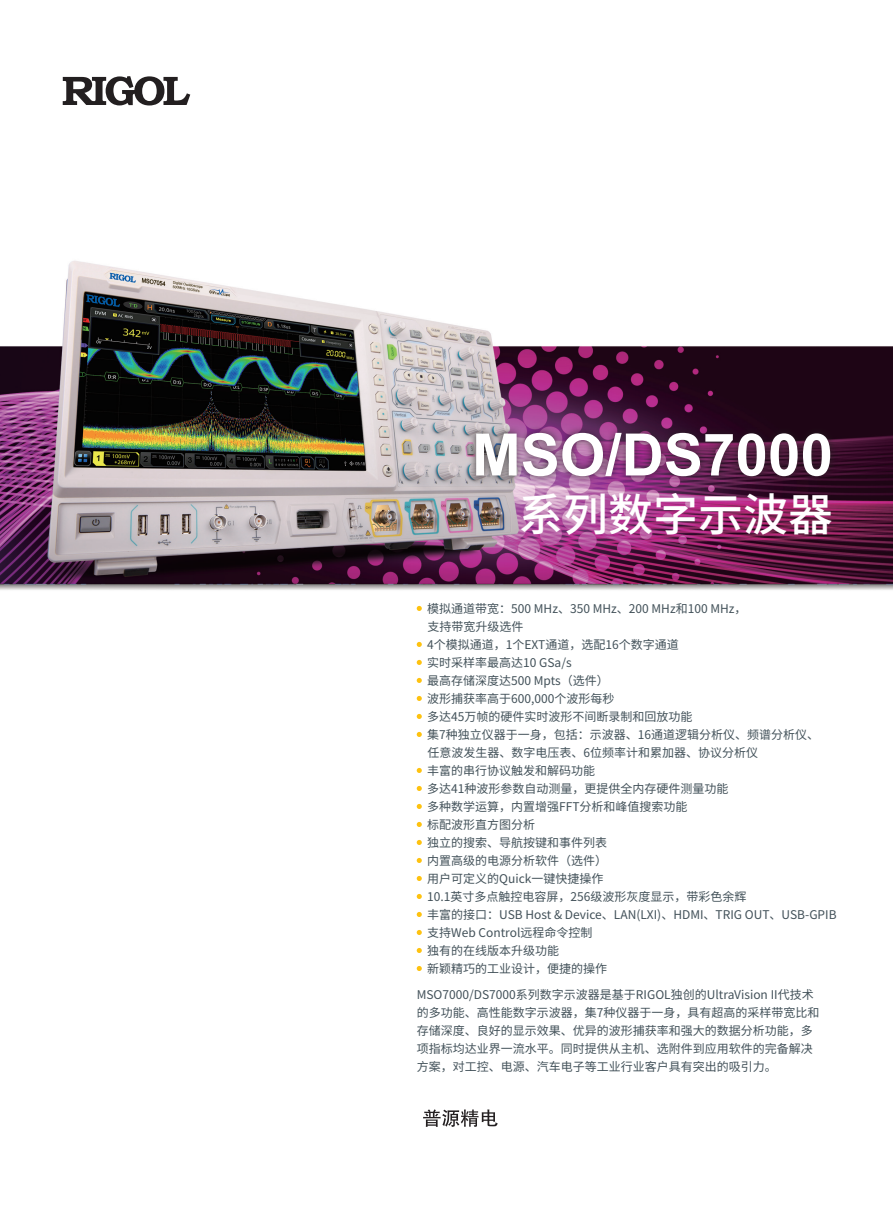
<style>
.page{position:relative;width:893px;height:1212px;background:#fff}
.page>*{position:absolute;margin:0;border:0;box-sizing:border-box;transform-origin:0 0}
.t1{font:700 58.5px "Arial";color:#fff}
.t2{font:500 45px "Noto Sans Hans";color:#fff}
.t3{font:12px/18px "Noto Sans Hans";color:#425159}
</style>
<div class="page">
<img style="left:0;top:94px;width:893px;height:552px">
<svg style="left:417px;top:606px;width:5px;height:5px"></svg>
<svg style="left:417px;top:642px;width:5px;height:5px"></svg>
<svg style="left:417px;top:660px;width:5px;height:5px"></svg>
<svg style="left:417px;top:678px;width:5px;height:5px"></svg>
<svg style="left:417px;top:696px;width:5px;height:5px"></svg>
<svg style="left:417px;top:714px;width:5px;height:5px"></svg>
<svg style="left:417px;top:732px;width:5px;height:5px"></svg>
<svg style="left:417px;top:768px;width:5px;height:5px"></svg>
<svg style="left:417px;top:786px;width:5px;height:5px"></svg>
<svg style="left:417px;top:804px;width:5px;height:5px"></svg>
<svg style="left:417px;top:822px;width:5px;height:5px"></svg>
<svg style="left:417px;top:840px;width:5px;height:5px"></svg>
<svg style="left:417px;top:858px;width:5px;height:5px"></svg>
<svg style="left:417px;top:876px;width:5px;height:5px"></svg>
<svg style="left:417px;top:894px;width:5px;height:5px"></svg>
<svg style="left:417px;top:912px;width:5px;height:5px"></svg>
<svg style="left:417px;top:930px;width:5px;height:5px"></svg>
<svg style="left:417px;top:948px;width:5px;height:5px"></svg>
<svg style="left:417px;top:966px;width:5px;height:5px"></svg>
<svg style="left:423px;top:1109px;width:75px;height:18px"></svg>
<div style="left:467px;top:424px;width:371px;height:60px;background:#231f20;opacity:.75"></div>
<svg style="left:63px;top:76px;width:127px;height:29px"></svg>
<h1 class="t1" style="left:472px;top:414px;width:363px">MSO/DS7000</h1>
<h2 class="t2" style="left:518px;top:490px;width:316px">系列数字示波器</h2>
<p class="t3" style="left:427px;top:599px;width:411px">模拟通道带宽：500 MHz、350 MHz、200 MHz和100 MHz，<br>支持带宽升级选件<br>4个模拟通道，1个EXT通道，选配16个数字通道<br>实时采样率最高达10 GSa/s<br>最高存储深度达500 Mpts（选件）<br>波形捕获率高于600,000个波形每秒<br>多达45万帧的硬件实时波形不间断录制和回放功能<br>集7种独立仪器于一身，包括：示波器、16通道逻辑分析仪、频谱分析仪、<br>任意波发生器、数字电压表、6位频率计和累加器、协议分析仪<br>丰富的串行协议触发和解码功能<br>多达41种波形参数自动测量，更提供全内存硬件测量功能<br>多种数学运算，内置增强FFT分析和峰值搜索功能<br>标配波形直方图分析<br>独立的搜索、导航按键和事件列表<br>内置高级的电源分析软件（选件）<br>用户可定义的Quick一键快捷操作<br>10.1英寸多点触控电容屏，256级波形灰度显示，带彩色余辉<br>丰富的接口：USB Host &amp; Device、LAN(LXI)、HDMI、TRIG OUT、USB-GPIB支持Web Control远程命令控制<br>独有的在线版本升级功能<br>新颖精巧的工业设计，便捷的操作</p>
<p class="t3" style="left:417px;top:986px;width:404px">MSO7000/DS7000系列数字示波器是基于RIGOL独创的UltraVision II代技术的多功能、高性能数字示波器，集7种仪器于一身，具有超高的采样带宽比和存储深度、良好的显示效果、优异的波形捕获率和强大的数据分析功能，多项指标均达业界一流水平。同时提供从主机、选附件到应用软件的完备解决方案，对工控、电源、汽车电子等工业行业客户具有突出的吸引力。</p>
</div>
